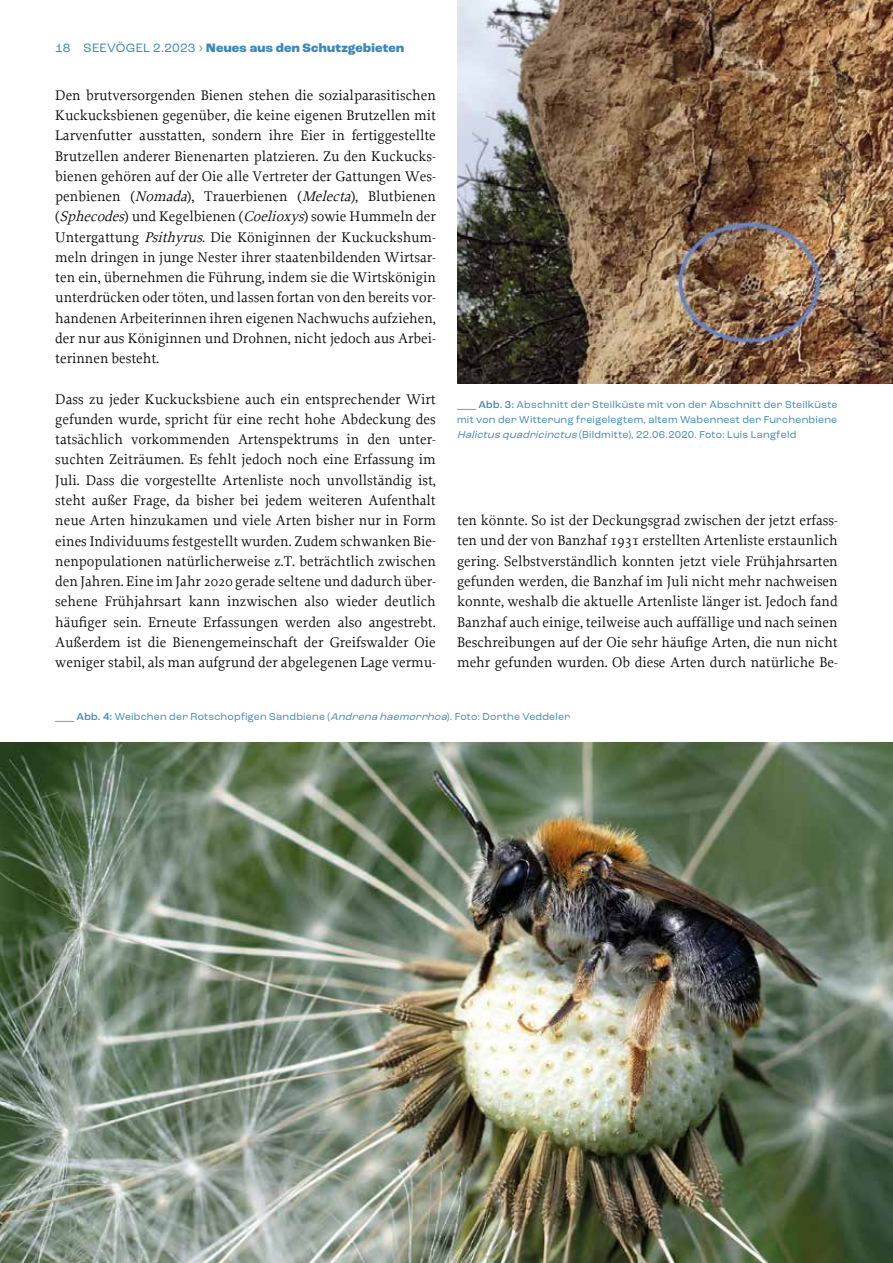
<style>
.page{position:relative;width:893px;height:1263px;background:#fff}
.page>*{position:absolute;margin:0;border:0;box-sizing:border-box;transform-origin:0 0}
.t1{font:14.7px/20.2px "Proforma";color:#000;text-align:justify}
.t2{font:800 12.75px "Roc Grotesk";letter-spacing:.02em;color:#3b87b8}
.t3{font:10.5px/15px "Roc Grotesk";letter-spacing:.025em;color:#3b87b8;text-align:justify}
.s1{font-weight:400}
.s2{font-style:italic}
.s3{font-weight:500}
</style>
<div class="page">
<img style="left:0;top:742px;width:893px;height:521px">
<img style="left:457px;top:0;width:436px;height:383px">
<p class="t2" style="left:55px;top:40px;width:350px"><span class="s1">18 SEEVÖGEL 2.2023 ›</span> Neues aus den Schutzgebieten</p>
<p class="t1" style="left:55px;top:85px;width:382px">Den brutversorgenden Bienen stehen die sozialparasitischen Kuckucksbienen gegenüber, die keine eigenen Brutzellen mit Larvenfutter ausstatten, sondern ihre Eier in fertiggestellte Brutzellen anderer Bienenarten platzieren. Zu den Kuckucks&shy;bienen gehören auf der Oie alle Vertreter der Gattungen Wes&shy;penbienen (<span class="s2">Nomada</span>), Trauerbienen (<span class="s2">Melecta</span>), Blutbienen (<span class="s2">Sphecodes</span>) und Kegelbienen (<span class="s2">Coelioxys</span>) sowie Hummeln der Untergattung <span class="s2">Psithyrus</span>. Die Königinnen der Kuckuckshum&shy;meln dringen in junge Nester ihrer staatenbildenden Wirtsar&shy;ten ein, übernehmen die Führung, indem sie die Wirtskönigin unterdrücken oder töten, und lassen fortan von den bereits vor&shy;handenen Arbeiterinnen ihren eigenen Nachwuchs aufziehen, der nur aus Königinnen und Drohnen, nicht jedoch aus Arbei&shy;terinnen besteht.</p>
<p class="t1" style="left:55px;top:389px;width:382px">Dass zu jeder Kuckucksbiene auch ein entsprechender Wirt gefunden wurde, spricht für eine recht hohe Abdeckung des tatsächlich vorkommenden Artenspektrums in den unter&shy;suchten Zeiträumen. Es fehlt jedoch noch eine Erfassung im Juli. Dass die vorgestellte Artenliste noch unvollständig ist, steht außer Frage, da bisher bei jedem weiteren Aufenthalt neue Arten hinzukamen und viele Arten bisher nur in Form eines Individuums festgestellt wurden. Zudem schwanken Bie&shy;nenpopulationen natürlicherweise z.T. beträchtlich zwischen den Jahren. Eine im Jahr 2020 gerade seltene und dadurch über&shy;sehene Frühjahrsart kann inzwischen also wieder deutlich häufiger sein. Erneute Erfassungen werden also angestrebt.<br>Außerdem ist die Bienengemeinschaft der Greifswalder Oie weniger stabil, als man aufgrund der abgelegenen Lage vermu-</p>
<p class="t3" style="left:457px;top:397px;width:382px"><span class="s3">___ Abb. 3:</span> Abschnitt der Steilküste mit von der Abschnitt der Steilküste mit von der Witterung freigelegtem, altem Wabennest der Furchenbiene <span class="s2">Halictusquadricinctus</span>(Bildmitte), 22.06.2020. Foto: Luis Langfeld</p>
<p class="t1" style="left:457px;top:510px;width:382px">ten könnte. So ist der Deckungsgrad zwischen der jetzt erfass&shy;ten und der von Banzhaf 1931 erstellten Artenliste erstaunlich gering. Selbstverständlich konnten jetzt viele Frühjahrsarten gefunden werden, die Banzhaf im Juli nicht mehr nachweisen konnte, weshalb die aktuelle Artenliste länger ist. Jedoch fand Banzhaf auch einige, teilweise auch auffällige und nach seinen Beschreibungen auf der Oie sehr häufige Arten, die nun nicht mehr gefunden wurden. Ob diese Arten durch natürliche Be-</p>
<p class="t3" style="left:55px;top:709px;width:516px"><span class="s3">___ Abb. 4:</span> Weibchen der Rotschopfigen Sandbiene (<span class="s2">Andrena haemorrhoa</span>). Foto: Dorthe Veddeler</p>
</div>
